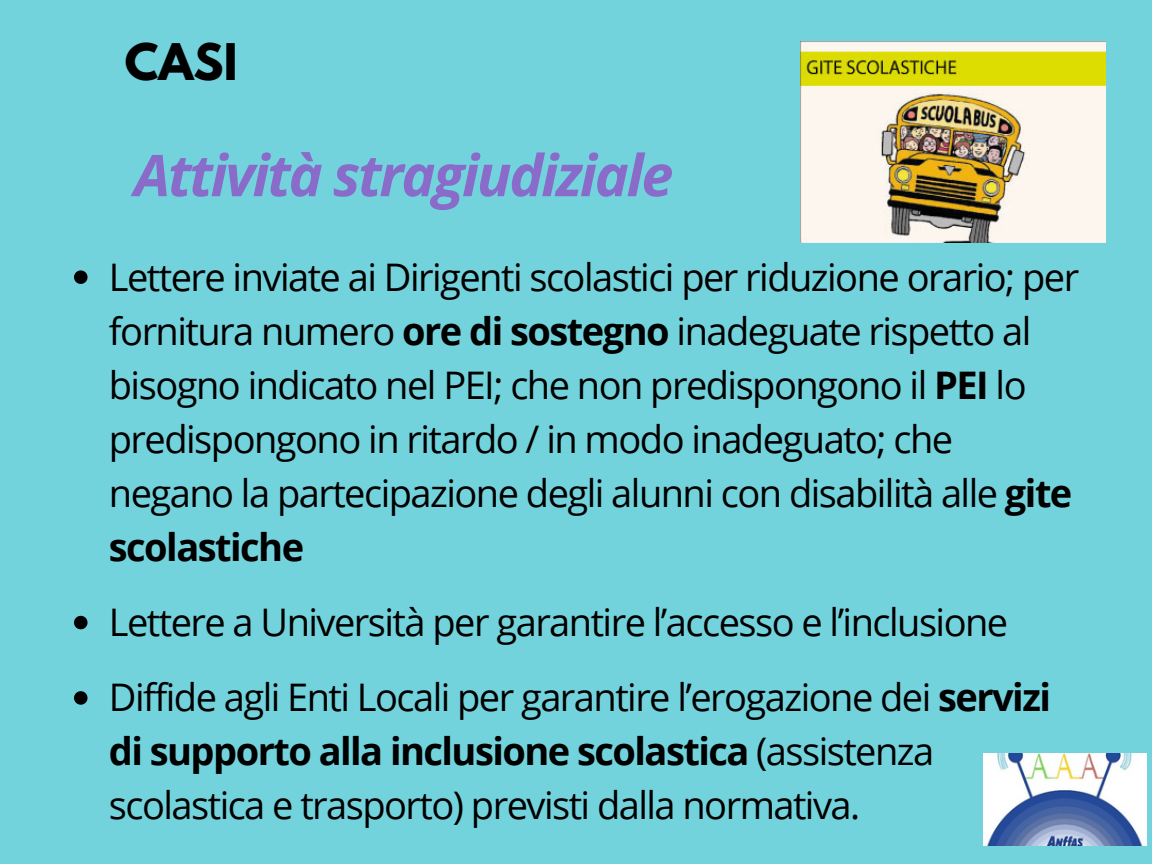
<style>
.page{position:relative;width:1152px;height:864px;background:#73d3dd}
.page>*{position:absolute;margin:0;border:0;box-sizing:border-box;transform-origin:0 0}
.t1{font:italic 700 57.6px "Open Sans";letter-spacing:-.04em;color:#896cc9}
.t2{font:700 44.7px "League Spartan";color:#000}
.t3{font:37.95px/54px "Open Sans";letter-spacing:-.04em;color:#000}
.s1{font-weight:700}
</style>
<div class="page">
<svg style="left:74px;top:270px;width:14px;height:14px"></svg>
<svg style="left:74px;top:616px;width:14px;height:13px"></svg>
<svg style="left:74px;top:691px;width:14px;height:14px"></svg>
<img style="left:800px;top:42px;width:305px;height:200px">
<img style="left:984px;top:753px;width:163px;height:92px">
<p class="t2" style="left:125px;top:40px;width:114px">CASI</p>
<h1 class="t1" style="left:134px;top:135px;width:541px">Attività stragiudiziale</h1>
<p class="t3" style="left:109px;top:249px;width:972px">Lettere inviate ai Dirigenti scolastici per riduzione orario; per fornitura numero <span class="s1">ore di sostegno</span> inadeguate rispetto al bisogno indicato nel PEI; che non predispongono il <span class="s1">PEI</span> lo predispongono in ritardo / in modo inadeguato; che negano la partecipazione degli alunni con disabilità alle <span class="s1">gite scolastiche</span></p>
<p class="t3" style="left:109px;top:584px;width:944px;line-height:75.3px">Lettere a Università per garantire l’accesso e l’inclusione<br>Diffide agli Enti Locali per garantire l’erogazione dei <span class="s1">servizi</span></p>
<p class="t3" style="left:109px;top:724px;width:827px"><span class="s1">di supporto alla inclusione scolastica</span> (assistenza scolastica e trasporto) previsti dalla normativa.</p>
</div>
